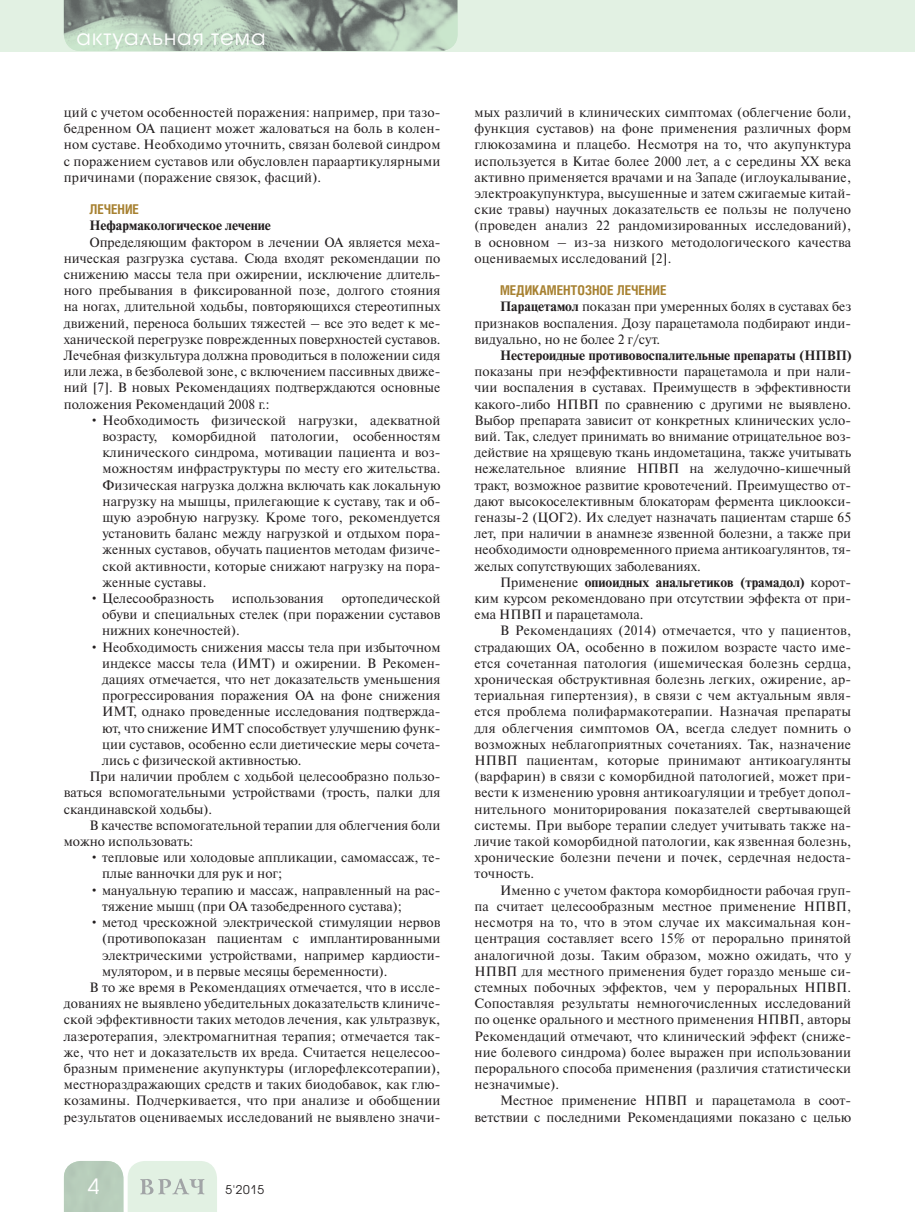
<style>
.page{position:relative;width:915px;height:1212px;background:#fff}
.page>*{position:absolute;margin:0;border:0;box-sizing:border-box;transform-origin:0 0}
.t1{font:21px "Avant Garde Gothic C";letter-spacing:.05em;color:#fff}
.t2{font:13.5px/16.2px "Newton C";color:#231f20;text-align:justify}
.t3{font:700 13.5px "Newton C";color:#231f20}
.t4{font:700 13.5px "Helios Cond";color:#a78131}
.t5{font:12px "Avant Garde Gothic C";color:#231f20}
.s1{font-weight:700}
</style>
<div class="page">
<div style="left:0;top:0;width:914px;height:51px;background:#e2f1e3"></div>
<svg style="left:64px;top:1161px;width:153px;height:51px;background:#d0e0d2"></svg>
<img style="left:64px;top:0;width:393px;height:51px">
<h1 class="t1" style="left:77px;top:27px;width:190px">актуальная тема</h1>
<p class="t2" style="left:64px;top:106px;width:378px">ций с учетом особенностей поражения: например, при тазо&shy;бедренном ОА пациент может жаловаться на боль в колен&shy;ном суставе. Необходимо уточнить, связан болевой синдром с поражением суставов или обусловлен параартикулярными причинами (поражение связок, фасций).</p>
<p class="t4" style="left:89px;top:204px;width:51px">ЛЕЧЕНИЕ</p>
<p class="t3" style="left:89px;top:221px;width:183px">Нефармакологическое лечение</p>
<p class="t2" style="left:64px;top:235px;width:378px;text-indent:26px">Определяющим фактором в лечении ОА является меха&shy;ническая разгрузка сустава. Сюда входят рекомендации по снижению массы тела при ожирении, исключение длитель&shy;ного пребывания в фиксированной позе, долгого стояния на ногах, длительной ходьбы, повторяющихся стереотипных движений, переноса больших тяжестей – все это ведет к ме&shy;ханической перегрузке поврежденных поверхностей суставов.<br>Лечебная физкультура должна проводиться в положении сидя или лежа, в безболевой зоне, с включением пассивных движе&shy;ний [7]. В новых Рекомендациях подтверждаются основные положения Рекомендаций 2008 г.:</p>
<p class="t2" style="left:102px;top:413px;width:339px;text-indent:-13px">• Необходимость физической нагрузки, адекватной возрасту, коморбидной патологии, особенностям клинического синдрома, мотивации пациента и воз&shy;можностям инфраструктуры по месту его жительства.<br>Физическая нагрузка должна включать как локальную нагрузку на мышцы, прилегающие к суставу, так и об&shy;щую аэробную нагрузку. Кроме того, рекомендуется установить баланс между нагрузкой и отдыхом пора&shy;женных суставов, обучать пациентов методам физиче&shy;ской активности, которые снижают нагрузку на пора&shy;женные суставы.</p>
<p class="t2" style="left:89px;top:592px;width:126px">• Целесообразность</p>
<p class="t2" style="left:232px;top:592px;width:93px">использования</p>
<p class="t2" style="left:102px;top:592px;width:340px;text-indent:239px">ортопедической обуви и специальных стелек (при поражении суставов нижних конечностей).</p>
<p class="t2" style="left:89px;top:640px;width:352px">• Необходимость снижения массы тела при избыточном</p>
<p class="t2" style="left:102px;top:656px;width:340px">индексе массы тела (ИМТ) и ожирении. В Рекомен-</p>
<p class="t2" style="left:102px;top:673px;width:340px">дациях отмечается, что нет доказательств уменьшения</p>
<p class="t2" style="left:102px;top:689px;width:340px">прогрессирования поражения ОА на фоне снижения</p>
<p class="t2" style="left:102px;top:705px;width:340px">ИМТ, однако проведенные исследования подтвержда-</p>
<p class="t2" style="left:102px;top:721px;width:340px">ют, что снижение ИМТ способствует улучшению функ-</p>
<p class="t2" style="left:102px;top:737px;width:340px">ции суставов, особенно если диетические меры сочета-</p>
<p class="t2" style="left:102px;top:754px;width:201px">лись с физической активностью.</p>
<p class="t2" style="left:89px;top:770px;width:352px">При наличии проблем с ходьбой целесообразно пользо-</p>
<p class="t2" style="left:64px;top:786px;width:378px">ваться вспомогательными устройствами (трость, палки для</p>
<p class="t2" style="left:64px;top:802px;width:150px">скандинавской ходьбы).</p>
<p class="t2" style="left:89px;top:818px;width:352px">В качестве вспомогательной терапии для облегчения боли</p>
<p class="t2" style="left:64px;top:835px;width:131px">можно использовать:</p>
<p class="t2" style="left:102px;top:851px;width:340px;text-indent:-13px">• тепловые или холодовые аппликации, самомассаж, те&shy;плые ванночки для рук и ног;</p>
<p class="t2" style="left:102px;top:883px;width:340px;text-indent:-13px">• мануальную терапию и массаж, направленный на рас&shy;тяжение мышц (при ОА тазобедренного сустава);</p>
<p class="t2" style="left:89px;top:916px;width:352px">• метод чрескожной электрической стимуляции нервов</p>
<p class="t2" style="left:102px;top:932px;width:340px">(противопоказан пациентам с имплантированными</p>
<p class="t2" style="left:102px;top:948px;width:340px">электрическими устройствами, например кардиости-</p>
<p class="t2" style="left:102px;top:964px;width:287px">мулятором, и в первые месяцы беременности).</p>
<p class="t2" style="left:89px;top:980px;width:352px">В то же время в Рекомендациях отмечается, что в иссле-</p>
<p class="t2" style="left:64px;top:997px;width:378px">дованиях не выявлено убедительных доказательств клиниче-</p>
<p class="t2" style="left:64px;top:1013px;width:378px">ской эффективности таких методов лечения, как ультразвук,</p>
<p class="t2" style="left:64px;top:1029px;width:378px">лазеротерапия, электромагнитная терапия; отмечается так-</p>
<p class="t2" style="left:64px;top:1045px;width:378px">же, что нет и доказательств их вреда. Считается нецелесоо-</p>
<p class="t2" style="left:64px;top:1061px;width:378px">бразным применение акупунктуры (иглорефлексотерапии),</p>
<p class="t2" style="left:64px;top:1078px;width:378px">местнораздражающих средств и таких биодобавок, как глю-</p>
<p class="t2" style="left:64px;top:1094px;width:378px">козамины. Подчеркивается, что при анализе и обобщении</p>
<p class="t2" style="left:64px;top:1110px;width:378px">результатов оцениваемых исследований не выявлено значи-</p>
<h1 class="t1" style="left:88px;top:1177px;width:13px">4</h1>
<p class="t5" style="left:225px;top:1184px;width:40px">5'2015</p>
<p class="t2" style="left:474px;top:106px;width:378px">мых различий в клинических симптомах (облегчение боли, функция суставов) на фоне применения различных форм глюкозамина и плацебо. Несмотря на то, что акупунктура используется в Китае более 2000 лет, а с середины XX века активно применяется врачами и на Западе (иглоукалывание, электроакупунктура, высушенные и затем сжигаемые китай&shy;ские травы) научных доказательств ее пользы не получено (проведен анализ 22 рандомизированных исследований), в основном – из-за низкого методологического качества оцениваемых исследований [2].</p>
<p class="t4" style="left:500px;top:285px;width:168px">МЕДИКАМЕНТОЗНОЕ ЛЕЧЕНИЕ</p>
<p class="t2" style="left:474px;top:300px;width:378px;text-indent:26px"><span class="s1">Парацетамол</span> показан при умеренных болях в суставах без признаков воспаления. Дозу парацетамола подбирают инди&shy;видуально, но не более 2 г/сут.</p>
<p class="t3" style="left:500px;top:350px;width:352px">Нестероидные противовоспалительные препараты (НПВП)</p>
<p class="t2" style="left:474px;top:365px;width:378px">показаны при неэффективности парацетамола и при нали&shy;чии воспаления в суставах. Преимуществ в эффективности какого-либо НПВП по сравнению с другими не выявлено.<br>Выбор препарата зависит от конкретных клинических усло&shy;вий. Так, следует принимать во внимание отрицательное воз&shy;действие на хрящевую ткань индометацина, также учитывать нежелательное влияние НПВП на желудочно-кишечный тракт, возможное развитие кровотечений. Преимущество от&shy;дают высокоселективным блокаторам фермента циклоокси&shy;геназы-2 (ЦОГ2). Их следует назначать пациентам старше 65 лет, при наличии в анамнезе язвенной болезни, а также при необходимости одновременного приема антикоагулянтов, тя&shy;желых сопутствующих заболеваниях.</p>
<p class="t2" style="left:474px;top:575px;width:378px;text-indent:26px">Применение <span class="s1">опиоидных анальгетиков (трамадол)</span> корот&shy;ким курсом рекомендовано при отсутствии эффекта от при&shy;ема НПВП и парацетамола.</p>
<p class="t2" style="left:474px;top:624px;width:378px;text-indent:26px">В Рекомендациях (2014) отмечается, что у пациентов, страдающих ОА, особенно в пожилом возрасте часто име&shy;ется сочетанная патология (ишемическая болезнь сердца, хроническая обструктивная болезнь легких, ожирение, ар&shy;териальная гипертензия), в связи с чем актуальным явля&shy;ется проблема полифармакотерапии. Назначая препараты для облегчения симптомов ОА, всегда следует помнить о возможных неблагоприятных сочетаниях. Так, назначение НПВП пациентам, которые принимают антикоагулянты (варфарин) в связи с коморбидной патологией, может при&shy;вести к изменению уровня антикоагуляции и требует допол&shy;нительного мониторирования показателей свертывающей системы. При выборе терапии следует учитывать также на&shy;личие такой коморбидной патологии, как язвенная болезнь, хронические болезни печени и почек, сердечная недоста&shy;точность.</p>
<p class="t2" style="left:474px;top:883px;width:378px;text-indent:26px">Именно с учетом фактора коморбидности рабочая груп&shy;па считает целесообразным местное применение НПВП, несмотря на то, что в этом случае их максимальная кон&shy;центрация составляет всего 15% от перорально принятой аналогичной дозы. Таким образом, можно ожидать, что у НПВП для местного применения будет гораздо меньше си&shy;стемных побочных эффектов, чем у пероральных НПВП.<br>Сопоставляя результаты немногочисленных исследований по оценке орального и местного применения НПВП, авторы Рекомендаций отмечают, что клинический эффект (сниже&shy;ние болевого синдрома) более выражен при использовании перорального способа применения (различия статистически незначимые).</p>
<p class="t2" style="left:474px;top:1094px;width:378px;text-align:right">Местное применение НПВП и парацетамола в соот&shy;ветствии с последними Рекомендациями показано с целью</p>
</div>
